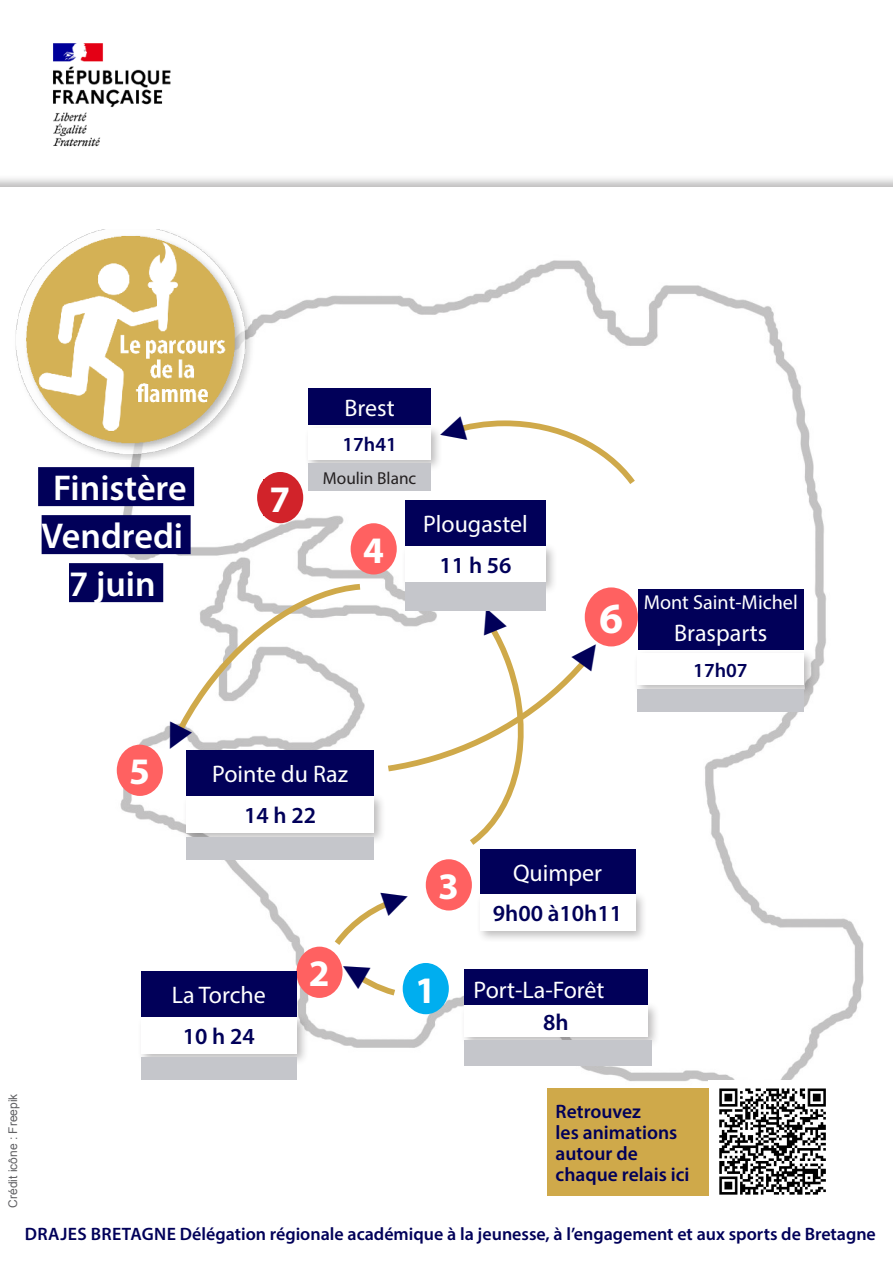
<style>
.page{position:relative;width:893px;height:1263px;background:#fff}
.page>*{position:absolute;margin:0;border:0;box-sizing:border-box;transform-origin:0 0}
.t1{font:700 43.2px "Myriad Pro";color:#fff}
.t2{font:700 37.5px "Myriad Pro";color:#fff}
.t3{font:600 36px/48px "Myriad Pro";color:#fff;text-align:center}
.t4{font:24px "Myriad Pro";color:#fff}
.t5{font:600 23.1px "Myriad Pro";color:#010059}
.t6{font:20.1px "Myriad Pro";color:#fff}
.t7{font:600 20.1px "Myriad Pro";color:#010059}
.t8{font:600 19.5px/21px "Myriad Pro";color:#010059}
.t9{font:600 18px "Myriad Pro";color:#010059}
.t10{font:17.25px "Myriad Pro";color:#231f20}
.t11{font:12px "Arial";color:#616164}
</style>
<div class="page">
<img style="left:39px;top:260px;width:825px;height:821px">
<div style="left:308px;top:388px;width:123px;height:37px;background:#010059"></div>
<div style="left:304px;top:424px;width:139px;height:48px;background:#231f20;opacity:.3"></div>
<div style="left:308px;top:428px;width:123px;height:31px;background:#fff"></div>
<div style="left:308px;top:463px;width:123px;height:28px;background:#c5c6cb"></div>
<div style="left:296px;top:947px;width:47px;height:51px;background:#ff6161;border-radius:50%"></div>
<div style="left:464px;top:969px;width:184px;height:36px;background:#010059"></div>
<div style="left:460px;top:1001px;width:200px;height:48px;background:#231f20;opacity:.3"></div>
<div style="left:464px;top:1005px;width:184px;height:32px;background:#fff"></div>
<div style="left:464px;top:1040px;width:187px;height:26px;background:#c5c6cb"></div>
<div style="left:403px;top:963px;width:46px;height:51px;background:#00aeef;border-radius:50%"></div>
<div style="left:187px;top:750px;width:187px;height:46px;background:#010059"></div>
<div style="left:405px;top:500px;width:141px;height:46px;background:#010059"></div>
<div style="left:141px;top:971px;width:155px;height:46px;background:#010059"></div>
<div style="left:480px;top:849px;width:155px;height:46px;background:#010059"></div>
<div style="left:183px;top:792px;width:203px;height:53px;background:#231f20;opacity:.3"></div>
<div style="left:187px;top:796px;width:187px;height:36px;background:#fff"></div>
<div style="left:401px;top:542px;width:157px;height:53px;background:#231f20;opacity:.3"></div>
<div style="left:405px;top:546px;width:141px;height:36px;background:#fff"></div>
<div style="left:137px;top:1013px;width:172px;height:53px;background:#231f20;opacity:.3"></div>
<div style="left:141px;top:1017px;width:155px;height:36px;background:#fff"></div>
<div style="left:476px;top:890px;width:172px;height:53px;background:#231f20;opacity:.3"></div>
<div style="left:480px;top:894px;width:155px;height:36px;background:#fff"></div>
<div style="left:187px;top:837px;width:187px;height:22px;background:#c5c6cb"></div>
<div style="left:405px;top:582px;width:141px;height:28px;background:#c5c6cb"></div>
<div style="left:141px;top:1058px;width:155px;height:22px;background:#c5c6cb"></div>
<div style="left:585px;top:587px;width:53px;height:59px;background:#ff6161;border-radius:50%"></div>
<div style="left:257px;top:472px;width:46px;height:51px;background:#d1232a;border-radius:50%"></div>
<div style="left:351px;top:523px;width:46px;height:51px;background:#ff6161;border-radius:50%"></div>
<div style="left:117px;top:745px;width:46px;height:51px;background:#ff6161;border-radius:50%"></div>
<div style="left:426px;top:859px;width:46px;height:51px;background:#ff6161;border-radius:50%"></div>
<div style="left:638px;top:613px;width:166px;height:37px;background:#010059"></div>
<div style="left:638px;top:589px;width:166px;height:26px;background:#010059"></div>
<div style="left:633px;top:650px;width:183px;height:48px;background:#231f20;opacity:.3"></div>
<div style="left:637px;top:654px;width:167px;height:31px;background:#fff"></div>
<div style="left:637px;top:689px;width:167px;height:23px;background:#c5c6cb"></div>
<img style="left:719px;top:1088px;width:107px;height:107px">
<img style="left:53px;top:43px;width:118px;height:104px">
<div style="left:38px;top:467px;width:156px;height:39px;background:#010059"></div>
<div style="left:42px;top:515px;width:149px;height:39px;background:#010059"></div>
<div style="left:69px;top:563px;width:94px;height:39px;background:#010059"></div>
<img style="left:15px;top:230px;width:242px;height:230px">
<div style="left:547px;top:1088px;width:162px;height:107px;background:#cfa94a"></div>
<svg style="left:382px;top:604px;width:224px;height:246px"></svg>
<svg style="left:159px;top:581px;width:207px;height:174px"></svg>
<svg style="left:437px;top:416px;width:204px;height:74px"></svg>
<svg style="left:329px;top:884px;width:83px;height:116px"></svg>
<h3 class="t3" style="left:42px;top:467px;width:147px">Finistère<br>Vendredi<br>7 juin</h3>
<h2 class="t2" style="left:269px;top:477px;width:22px">7</h2>
<h3 class="t4" style="left:345px;top:399px;width:52px">Brest</h3>
<p class="t7" style="left:342px;top:437px;width:56px">17h41</p>
<p class="t10" style="left:323px;top:471px;width:95px">Moulin Blanc</p>
<h2 class="t2" style="left:363px;top:528px;width:22px">4</h2>
<h3 class="t4" style="left:423px;top:515px;width:106px">Plougastel</h3>
<p class="t5" style="left:439px;top:556px;width:74px">11 h 56</p>
<h1 class="t1" style="left:599px;top:593px;width:25px">6</h1>
<p class="t6" style="left:644px;top:595px;width:156px">Mont Saint-Michel</p>
<h3 class="t4" style="left:674px;top:624px;width:94px">Brasparts</h3>
<p class="t7" style="left:693px;top:663px;width:56px">17h07</p>
<p class="t11" style="left:9px;top:1208px;width:116px;rotate:-90deg">Crédit icône : Freepik</p>
<h2 class="t2" style="left:129px;top:749px;width:22px">5</h2>
<h3 class="t4" style="left:212px;top:765px;width:137px">Pointe du Raz</h3>
<p class="t5" style="left:244px;top:806px;width:74px">14 h 22</p>
<h3 class="t4" style="left:172px;top:986px;width:96px">La Torche</h3>
<p class="t5" style="left:183px;top:1027px;width:74px">10 h 24</p>
<h2 class="t2" style="left:309px;top:951px;width:22px">2</h2>
<h2 class="t2" style="left:438px;top:864px;width:22px">3</h2>
<h3 class="t4" style="left:513px;top:864px;width:90px">Quimper</h3>
<p class="t5" style="left:493px;top:904px;width:131px">9h00 à10h11</p>
<h2 class="t2" style="left:415px;top:968px;width:22px">1</h2>
<h3 class="t4" style="left:473px;top:981px;width:132px">Port-La-Forêt</h3>
<p class="t5" style="left:543px;top:1013px;width:27px">8h</p>
<p class="t8" style="left:556px;top:1102px;width:135px">Retrouvez<br>les animations autour de chaque relais ici</p>
<p class="t9" style="left:25px;top:1227px;width:852px">DRAJES BRETAGNE Délégation régionale académique à la jeunesse, à l’engagement et aux sports de Bretagne</p>
</div>
